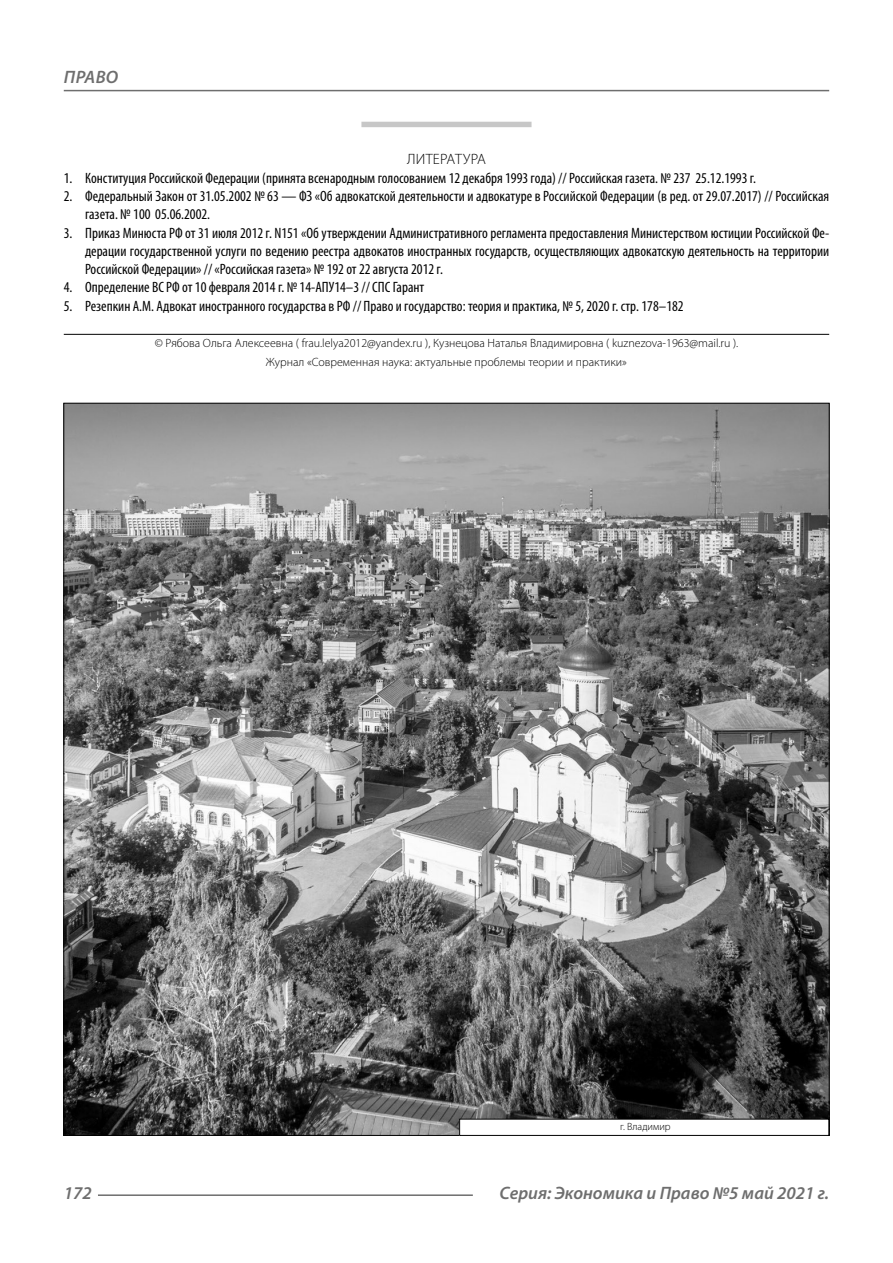
<style>
.page{position:relative;width:893px;height:1263px;background:#fff}
.page>*{position:absolute;margin:0;border:0;box-sizing:border-box;transform-origin:0 0}
.t1{font:italic 600 18px "Myriad Pro";color:#6e6e6e}
.t2{font:condensed 15px/18.3px "Myriad Pro";color:#000}
.Literature{font:300 15px "Myriad Pro";letter-spacing:.02em;color:#000}
.Copy{font:300 12px/18.3px "Myriad Pro";color:#000;text-align:center}
.Author-doc{font:300 10.5px "Myriad Pro";color:#000}
</style>
<div class="page">
<div style="left:361px;top:122px;width:170px;height:6px;background:#c7c7c7"></div>
<div style="left:64px;top:127px;width:765px;height:1136px;background:#fff"></div>
<hr style="left:64px;top:334px;width:765px;height:1px;background:#000">
<img style="left:65px;top:405px;width:763px;height:729px">
<div style="left:460px;top:1119px;width:369px;height:16px;background:#fff"></div>
<div style="left:459px;top:1119px;width:370px;height:17px;border:1px solid #000"></div>
<hr style="left:98px;top:1194px;width:375px;height:2px;background:#6e6e6e">
<hr style="left:64px;top:90px;width:765px;height:1px;background:#6e6e6e">
<p class="t1" style="left:64px;top:66px;width:56px">ПРАВО</p>
<p class="Literature" style="left:407px;top:150px;width:80px">ЛИТЕРАТУРА</p>
<p class="t2" style="left:64px;top:168px;width:694px">1. Конституция Российской Федерации (принята всенародным голосованием 12 декабря 1993 года) // Российская газета. № 237 25.12.1993 г.</p>
<p class="t2" style="left:85px;top:187px;width:746px;text-indent:-21px">2. Федеральный Закон от 31.05.2002 № 63 — ФЗ «Об адвокатской деятельности и адвокатуре в Российской Федерации (в ред. от 29.07.2017) // Российская газета. № 100 05.06.2002.</p>
<p class="t2" style="left:85px;top:223px;width:746px;text-align:justify;text-indent:-21px">3. Приказ Минюста РФ от 31 июля 2012 г. N151 «Об утверждении Административного регламента предоставления Министерством юстиции Российской Фе&shy;дерации государственной услуги по ведению реестра адвокатов иностранных государств, осуществляющих адвокатскую деятельность на территории Российской Федерации» // «Российская газета» № 192 от 22 августа 2012 г.</p>
<p class="t2" style="left:64px;top:278px;width:362px">4. Определение ВС РФ от 10 февраля 2014 г. № 14-АПУ14–3 // СПС Гарант</p>
<p class="t2" style="left:64px;top:296px;width:621px">5. Резепкин А.М. Адвокат иностранного государства в РФ // Право и государство: теория и практика, № 5, 2020 г. стр. 178–182</p>
<p class="Copy" style="left:155px;top:334px;width:585px">© Рябова Ольга Алексеевна ( frau.lelya2012@yandex.ru ), Кузнецова Наталья Владимировна ( kuznezova‑1963@mail.ru ).<br>Журнал «Современная наука: актуальные проблемы теории и практики»</p>
<p class="Author-doc" style="left:620px;top:1120px;width:52px">г. Владимир</p>
<p class="t1" style="left:64px;top:1182px;width:30px">172</p>
<p class="t1" style="left:500px;top:1182px;width:331px">Серия: Экономика и Право №5 май 2021 г.</p>
</div>
